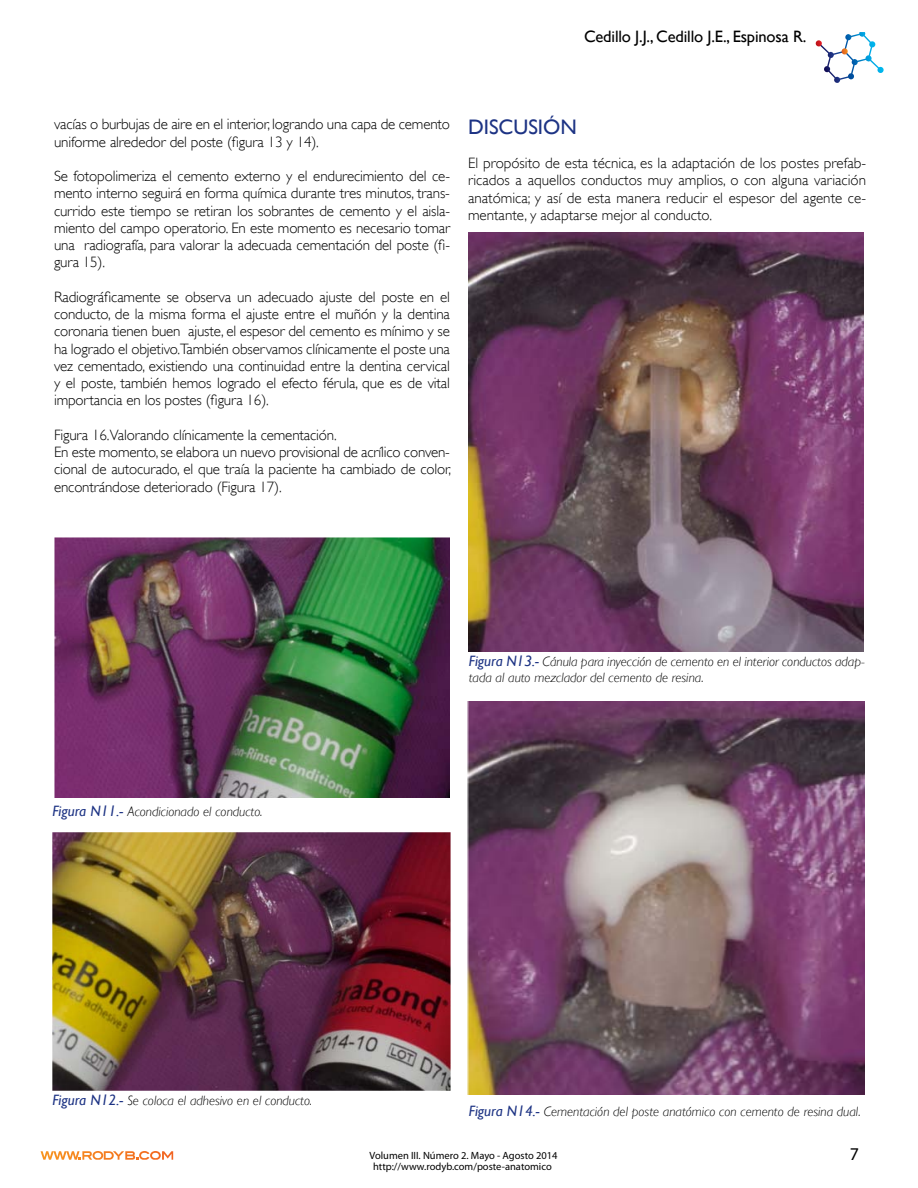
<style>
.page{position:relative;width:918px;height:1188px;background:#fff}
.page>*{position:absolute;margin:0;border:0;box-sizing:border-box;transform-origin:0 0}
.t1{font:21px "Gill Sans";color:#1d3384}
.t2{font:18px "Myriad Pro";color:#000}
.t3{font:16.5px "Gill Sans";letter-spacing:-.01em;color:#000}
.t4{font:300 15px/17.2px "Gill Sans";letter-spacing:-.01em;color:#000;text-align:justify}
.t5{font:italic 300 13.5px/16.2px "Gill Sans";color:#000}
.t6{font:10.5px/10.8px "Myriad Pro";color:#000;text-align:center}
.s1{font-weight:400;font-size:15px;color:#1d3384}
</style>
<div class="page">
<svg style="left:815px;top:32px;width:69px;height:51px"></svg>
<svg style="left:41px;top:1151px;width:132px;height:9px"></svg>
<img style="left:52px;top:832px;width:398px;height:259px">
<img style="left:469px;top:232px;width:395px;height:419px">
<img style="left:468px;top:701px;width:397px;height:394px">
<img style="left:54px;top:537px;width:396px;height:260px">
<p class="t3" style="left:584px;top:27px;width:224px">Cedillo J.J., Cedillo J.E., Espinosa R.</p>
<p class="t4" style="left:54px;top:116px;width:398px">vacías o burbujas de aire en el interior, logrando una capa de cemento uniforme alrededor del poste (figura 13 y 14).</p>
<p class="t4" style="left:54px;top:167px;width:398px">Se fotopolimeriza el cemento externo y el endurecimiento del ce&shy;mento interno seguirá en forma química durante tres minutos, trans&shy;currido este tiempo se retiran los sobrantes de cemento y el aisla&shy;miento del campo operatorio. En este momento es necesario tomar una radiografía, para valorar la adecuada cementación del poste (fi&shy;gura 15).</p>
<p class="t4" style="left:54px;top:288px;width:398px">Radiográficamente se observa un adecuado ajuste del poste en el conducto, de la misma forma el ajuste entre el muñón y la dentina coronaria tienen buen ajuste, el espesor del cemento es mínimo y se ha logrado el objetivo.También observamos clínicamente el poste una vez cementado, existiendo una continuidad entre la dentina cervical y el poste, también hemos logrado el efecto férula, que es de vital importancia en los postes (figura 16).</p>
<p class="t4" style="left:54px;top:426px;width:399px;text-align:left">Figura 16.Valorando clínicamente la cementación.<br>En este momento, se elabora un nuevo provisional de acrílico conven&shy;cional de autocurado, el que traía la paciente ha cambiado de color, encontrándose deteriorado (Figura 17).</p>
<h1 class="t1" style="left:468px;top:114px;width:29px">Discusión</h1>
<p class="t4" style="left:468px;top:154px;width:400px">El propósito de esta técnica, es la adaptación de los postes prefab&shy;ricados a aquellos conductos muy amplios, o con alguna variación anatómica; y así de esta manera reducir el espesor del agente ce&shy;mentante, y adaptarse mejor al conducto.</p>
<p class="t5" style="left:52px;top:803px;width:212px"><span class="s1">Figura N11.-</span> Acondicionado el conducto.</p>
<p class="t5" style="left:469px;top:653px;width:398px"><span class="s1">Figura N13.-</span> Cánula para inyección de cemento en el interior conductos adap&shy;tada al auto mezclador del cemento de resina.</p>
<p class="t5" style="left:52px;top:1092px;width:261px"><span class="s1">Figura N12.-</span> Se coloca el adhesivo en el conducto.</p>
<p class="t5" style="left:469px;top:1103px;width:393px"><span class="s1">Figura N14.-</span> Cementación del poste anatómico con cemento de resina dual.</p>
<p class="t6" style="left:369px;top:1150px;width:190px">Volumen III. Número 2. Mayo - Agosto 2014 http://www.rodyb.com/poste-anatomico</p>
<p class="t2" style="left:850px;top:1143px;width:11px">7</p>
</div>
